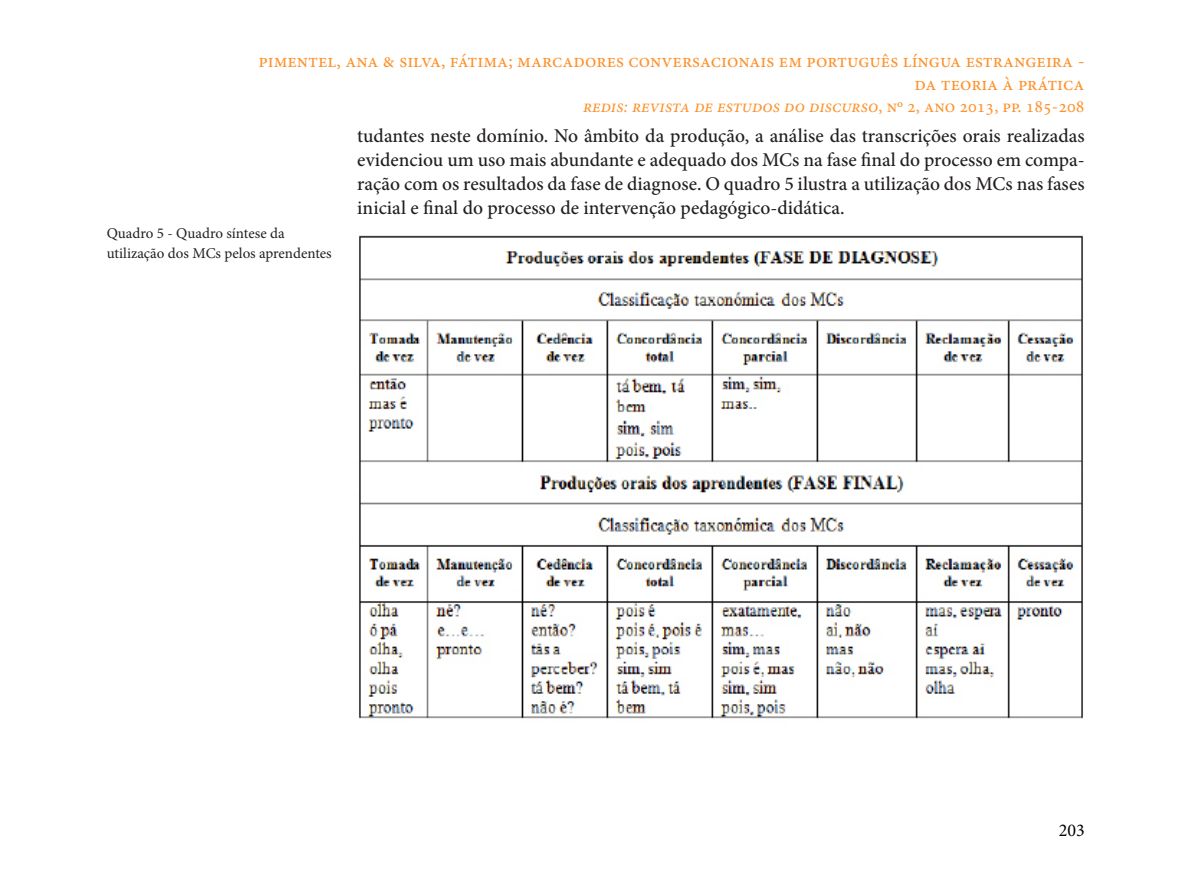
<style>
.page{position:relative;width:1191px;height:885px;background:#fff}
.page>*{position:absolute;margin:0;border:0;box-sizing:border-box;transform-origin:0 0}
.corpo_de_texto{font:500 19.5px/24px "Minion Pro";color:#231f20;text-align:justify}
.t1{font:19.5px/22.5px "Minion Pro";color:#fd912b;text-align:right}
.t2{font:italic 18px "Minion Pro";color:#fd912b}
.t3{font:18px "Minion Pro";color:#000}
.Footnote_text{font:15px/19.5px "Minion Pro";color:#231f20}
.s1{font-style:normal}
</style>
<div class="page">
<img style="left:359px;top:235px;width:724px;height:484px">
<p class="t1" style="left:258px;top:50px;width:827px">pimentel, ana &amp; silva, fátima; marcadores conversacionais em português língua estrangeira - da teoria à prática</p>
<p class="t2" style="left:583px;top:94px;width:503px">redis: revista de estudos do discurso<span class="s1">, nº 2, ano 2013, pp. 185-208</span></p>
<p class="Footnote_text" style="left:107px;top:224px;width:226px">Quadro 5 - Quadro síntese da utilização dos MCs pelos aprendentes</p>
<p class="corpo_de_texto" style="left:357px;top:124px;width:729px">tudantes neste domínio. No âmbito da produção, a análise das transcrições orais realizadas evidenciou um uso mais abundante e adequado dos MCs na fase final do processo em compa&shy;ração com os resultados da fase de diagnose. O quadro 5 ilustra a utilização dos MCs nas fases inicial e final do processo de intervenção pedagógico-didática.</p>
<p class="t3" style="left:1058px;top:818px;width:27px">203</p>
</div>
